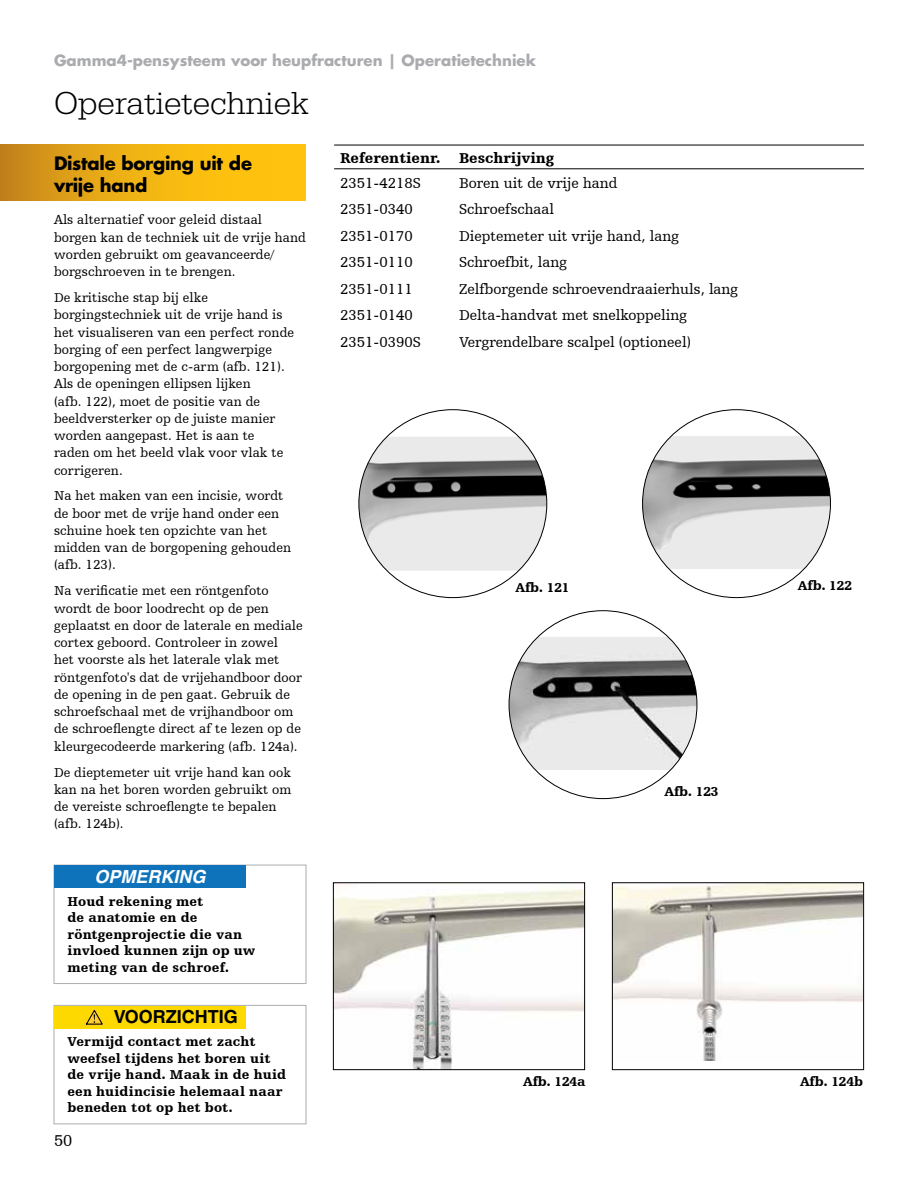
<style>
.page{position:relative;width:918px;height:1188px;background:#fff}
.page>*{position:absolute;margin:0;border:0;box-sizing:border-box;transform-origin:0 0}
.t1{font:300 33px "URW Egyptienne TOT";color:#000}
.t2{font:700 18px/21.6px "Futura For Stryker";letter-spacing:-.015em;color:#000}
.t3{font:700 18px "Helvetica";color:#000}
.t4{font:italic 700 18px "Helvetica";color:#fff}
.t5{font:16.5px "Humanist Slabserif 712 BT";color:#000}
.t6{font:15px "Humanist Slabserif 712 BT";color:#000}
.t7{font:700 15px "Futura For Stryker";color:#aaabaf}
.t8{font:900 15px "Humanist Slabserif 712 BT";color:#000}
.t9{font:13.5px/17.2px "Humanist Slabserif 712 BT";letter-spacing:.005em;color:#000}
.t10{font:900 13.5px/16.5px "Humanist Slabserif 712 BT";letter-spacing:.01em;color:#000}
</style>
<div class="page">
<svg style="left:0;top:145px;width:306px;height:56px;background:#ecaf13"></svg>
<div style="left:54px;top:865px;width:252px;height:119px;border:1px solid #abafad"></div>
<div style="left:54px;top:1005px;width:252px;height:119px;border:1px solid #abafad"></div>
<svg style="left:334px;top:168px;width:530px;height:1px"></svg>
<hr style="left:334px;top:169px;width:119px;height:1px;background:#000">
<hr style="left:453px;top:169px;width:411px;height:1px;background:#000">
<hr style="left:334px;top:145px;width:119px;height:1px;background:#000">
<hr style="left:453px;top:145px;width:411px;height:1px;background:#000">
<img style="left:335px;top:884px;width:248px;height:184px">
<div style="left:333px;top:882px;width:252px;height:188px;border:1px solid #000"></div>
<img style="left:614px;top:884px;width:248px;height:176px">
<div style="left:612px;top:882px;width:252px;height:188px;border:1px solid #000"></div>
<img style="left:359px;top:437px;width:188px;height:134px">
<img style="left:509px;top:637px;width:188px;height:133px">
<img style="left:643px;top:436px;width:187px;height:133px">
<div style="left:54px;top:1006px;width:192px;height:22px;background:#fed900"></div>
<svg style="left:85px;top:1008px;width:19px;height:18px"></svg>
<div style="left:54px;top:865px;width:192px;height:23px;background:#0e73ba"></div>
<p class="t7" style="left:54px;top:51px;width:484px">Gamma4-pensysteem voor heupfracturen | Operatietechniek</p>
<h1 class="t1" style="left:54px;top:84px;width:257px">Operatietechniek</h1>
<h2 class="t2" style="left:54px;top:152px;width:200px">Distale borging uit de vrije hand</h2>
<p class="t9" style="left:54px;top:211px;width:254px">Als alternatief voor geleid distaal borgen kan de techniek uit de vrije hand worden gebruikt om geavanceerde/ borgschroeven in te brengen.</p>
<p class="t9" style="left:54px;top:289px;width:242px">De kritische stap bij elke borgingstechniek uit de vrije hand is het visualiseren van een perfect ronde borging of een perfect langwerpige borgopening met de c-arm (afb. 121).<br>Als de openingen ellipsen lijken<br>(afb. 122), moet de positie van de beeldversterker op de juiste manier worden aangepast. Het is aan te<br>raden om het beeld vlak voor vlak te corrigeren.</p>
<p class="t9" style="left:54px;top:487px;width:239px">Na het maken van een incisie, wordt de boor met de vrije hand onder een schuine hoek ten opzichte van het midden van de borgopening gehouden (afb. 123).</p>
<p class="t9" style="left:54px;top:582px;width:250px">Na verificatie met een röntgenfoto wordt de boor loodrecht op de pen geplaatst en door de laterale en mediale cortex geboord. Controleer in zowel<br>het voorste als het laterale vlak met röntgenfoto's dat de vrijehandboor door de opening in de pen gaat. Gebruik de schroefschaal met de vrijhandboor om de schroeflengte direct af te lezen op de kleurgecodeerde markering (afb. 124a).</p>
<p class="t9" style="left:54px;top:763px;width:239px">De dieptemeter uit vrije hand kan ook kan na het boren worden gebruikt om de vereiste schroeflengte te bepalen (afb. 124b).</p>
<p class="t8" style="left:340px;top:148px;width:102px">Referentienr.</p>
<p class="t8" style="left:459px;top:148px;width:97px">Beschrijving</p>
<p class="t6" style="left:340px;top:174px;width:82px">2351-4218S</p>
<p class="t6" style="left:459px;top:174px;width:160px">Boren uit de vrije hand</p>
<p class="t6" style="left:340px;top:200px;width:74px">2351-0340</p>
<p class="t6" style="left:459px;top:200px;width:97px">Schroefschaal</p>
<p class="t6" style="left:340px;top:227px;width:74px">2351-0170</p>
<p class="t6" style="left:459px;top:227px;width:222px">Dieptemeter uit vrije hand, lang</p>
<p class="t6" style="left:340px;top:253px;width:74px">2351-0110</p>
<p class="t6" style="left:459px;top:253px;width:110px">Schroefbit, lang</p>
<p class="t6" style="left:340px;top:280px;width:74px">2351-0111</p>
<p class="t6" style="left:459px;top:280px;width:281px">Zelfborgende schroevendraaierhuls, lang</p>
<p class="t6" style="left:340px;top:306px;width:74px">2351-0140</p>
<p class="t6" style="left:459px;top:306px;width:230px">Delta-handvat met snelkoppeling</p>
<p class="t6" style="left:340px;top:333px;width:82px">2351-0390S</p>
<p class="t6" style="left:459px;top:333px;width:233px">Vergrendelbare scalpel (optioneel)</p>
<p class="t10" style="left:516px;top:579px;width:55px">Afb. 121</p>
<p class="t10" style="left:798px;top:577px;width:55px">Afb. 122</p>
<p class="t10" style="left:665px;top:783px;width:55px">Afb. 123</p>
<h2 class="t4" style="left:94px;top:866px;width:113px">OPMERKING</h2>
<p class="t10" style="left:68px;top:893px;width:190px">Houd rekening met<br>de anatomie en de röntgenprojectie die van invloed kunnen zijn op uw meting van de schroef.</p>
<h2 class="t3" style="left:114px;top:1006px;width:126px">VOORZICHTIG</h2>
<p class="t10" style="left:68px;top:1033px;width:220px">Vermijd contact met zacht weefsel tijdens het boren uit de vrije hand. Maak in de huid een huidincisie helemaal naar beneden tot op het bot.</p>
<p class="t5" style="left:54px;top:1131px;width:20px">50</p>
<p class="t10" style="left:523px;top:1073px;width:64px">Afb. 124a</p>
<p class="t10" style="left:800px;top:1073px;width:64px">Afb. 124b</p>
</div>
